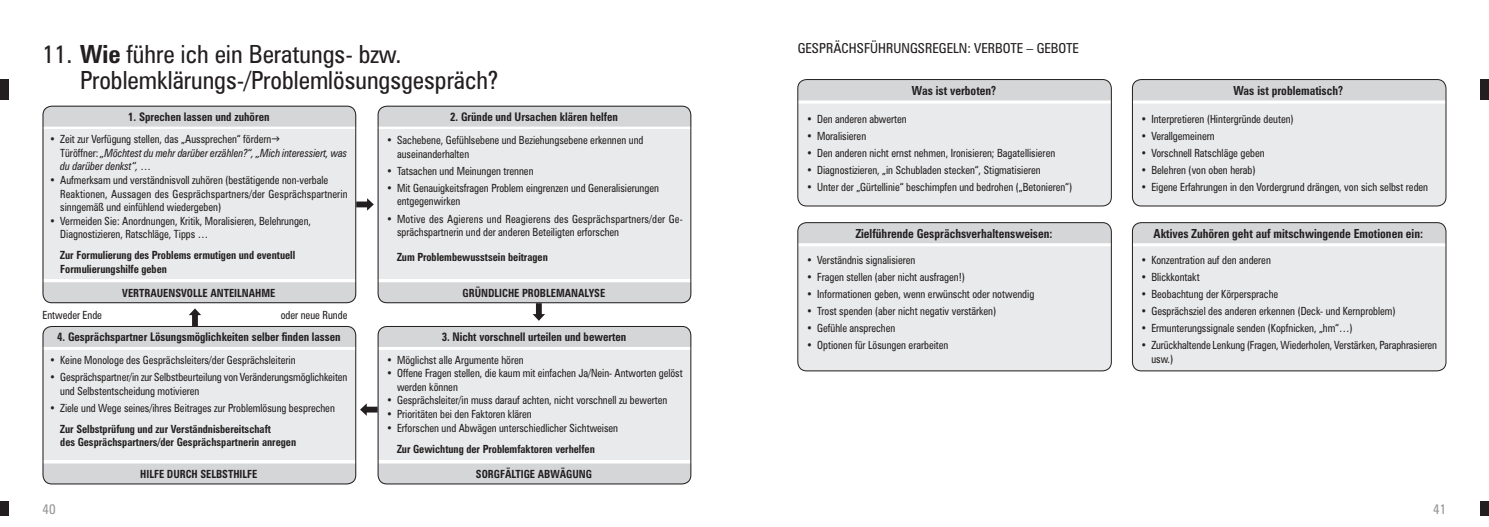
<style>
.page{position:relative;width:1489px;height:527px;background:#fff}
.page>*{position:absolute;margin:0;border:0;box-sizing:border-box;transform-origin:0 0}
.t1{font:condensed 25px/26.2px "Zurich BT";color:#231f20}
.t2{font:condensed 13.75px "Zurich BT";color:#231f20}
.t3{font:condensed 13.75px "Zurich BT";color:#939598}
.t4{font:700 condensed 12.5px "Zurich BT";color:#231f20;scale:.93 1}
.t5{font:700 condensed 11.88px "Zurich BT";color:#231f20;scale:.93 1}
.t6{font:condensed 11.25px/13.5px "Zurich BT";color:#231f20;scale:.93 1}
.t7{font:700 condensed 11.25px/13.5px "Zurich BT";color:#231f20;scale:.93 1}
.t8{font:italic condensed 11.25px/13.5px "Zurich BT";color:#231f20;scale:.93 1}
.s1{font-weight:700}
.s2{font-style:normal}
</style>
<div class="page">
<div style="left:1480px;top:500px;width:8px;height:15px;background:#231f20"></div>
<div style="left:0;top:500px;width:8px;height:15px;background:#231f20"></div>
<div style="left:0;top:79px;width:8px;height:21px;background:#231f20"></div>
<div style="left:1480px;top:79px;width:8px;height:21px;background:#231f20"></div>
<div style="left:43px;top:106px;width:313px;height:20px;background:#d5d6d8"></div>
<div style="left:43px;top:130px;width:313px;height:149px;background:#e9eaeb"></div>
<div style="left:377px;top:106px;width:314px;height:20px;background:#d5d6d8"></div>
<div style="left:377px;top:130px;width:314px;height:149px;background:#e9eaeb"></div>
<div style="left:43px;top:463px;width:313px;height:21px;background:#d5d6d8"></div>
<div style="left:43px;top:350px;width:313px;height:110px;background:#e9eaeb"></div>
<div style="left:377px;top:463px;width:314px;height:21px;background:#d5d6d8"></div>
<div style="left:377px;top:326px;width:314px;height:20px;background:#d5d6d8"></div>
<div style="left:377px;top:350px;width:314px;height:110px;background:#e9eaeb"></div>
<svg style="left:377px;top:282px;width:314px;height:38px"></svg>
<svg style="left:360px;top:403px;width:17px;height:12px"></svg>
<svg style="left:356px;top:198px;width:18px;height:12px"></svg>
<svg style="left:43px;top:282px;width:313px;height:64px"></svg>
<div style="left:799px;top:79px;width:312px;height:21px;background:#d5d6d8"></div>
<div style="left:797px;top:104px;width:314px;height:102px;background:#e9eaeb"></div>
<div style="left:797px;top:79px;width:314px;height:127px;border:1px solid #231f20;border-radius:9px"></div>
<div style="left:799px;top:222px;width:312px;height:21px;background:#d5d6d8"></div>
<div style="left:797px;top:246px;width:314px;height:125px;background:#e9eaeb"></div>
<div style="left:797px;top:222px;width:314px;height:149px;border:1px solid #231f20;border-radius:9px"></div>
<div style="left:1131px;top:222px;width:314px;height:21px;background:#d5d6d8"></div>
<div style="left:1131px;top:246px;width:314px;height:125px;background:#e9eaeb"></div>
<div style="left:1132px;top:222px;width:314px;height:149px;border:1px solid #231f20;border-radius:9px"></div>
<div style="left:1131px;top:79px;width:314px;height:21px;background:#d5d6d8"></div>
<div style="left:1131px;top:103px;width:314px;height:103px;background:#e9eaeb"></div>
<div style="left:1132px;top:79px;width:314px;height:127px;border:1px solid #231f20;border-radius:9px"></div>
<div style="left:43px;top:106px;width:313px;height:197px;border:1px solid #231f20;border-radius:9px"></div>
<div style="left:378px;top:106px;width:313px;height:197px;border:1px solid #231f20;border-radius:9px"></div>
<div style="left:43px;top:326px;width:313px;height:158px;border:1px solid #231f20;border-radius:9px"></div>
<div style="left:378px;top:326px;width:313px;height:158px;border:1px solid #231f20;border-radius:9px"></div>
<h1 class="t1" style="left:80px;top:40px;width:419px;text-indent:-38px">11. <span class="s1">Wie</span> führe ich ein Beratungs- bzw.<br>Problemklärungs-/Problemlösungsgespräch?</h1>
<p class="t5" style="left:128px;top:109px;width:153px">1. Sprechen lassen und zuhören</p>
<p class="t8" style="left:60px;top:132px;width:310px;text-indent:-11px"><span class="s2">• Zeit zur Verfügung stellen, das „Aussprechen“ fördern<br>Türöffner:</span> „Möchtest du mehr darüber erzählen?“, „Mich interessiert, was du darüber denkst“, …</p>
<p class="t6" style="left:60px;top:173px;width:310px;text-indent:-11px">• Aufmerksam und verständnisvoll zuhören (bestätigende non-verbale<br>Reaktionen, Aussagen des Gesprächspartners/der Gesprächspartnerin sinngemäß und einfühlend wiedergeben)</p>
<p class="t6" style="left:60px;top:213px;width:271px;text-indent:-11px">• Vermeiden Sie: Anordnungen, Kritik, Moralisieren, Belehrungen,<br>Diagnostizieren, Ratschläge, Tipps …</p>
<p class="t7" style="left:60px;top:248px;width:254px">Zur Formulierung des Problems ermutigen und eventuell<br>Formulierungshilfe geben</p>
<p class="t5" style="left:450px;top:109px;width:182px">2. Gründe und Ursachen klären helfen</p>
<p class="t6" style="left:397px;top:133px;width:266px;text-indent:-11px">• Sachebene, Gefühlsebene und Beziehungsebene erkennen und auseinanderhalten</p>
<p class="t6" style="left:386px;top:164px;width:160px">• Tatsachen und Meinungen trennen</p>
<p class="t6" style="left:397px;top:181px;width:283px;text-indent:-11px">• Mit Genauigkeitsfragen Problem eingrenzen und Generalisierungen entgegenwirken</p>
<p class="t6" style="left:397px;top:211px;width:309px;text-indent:-11px">• Motive des Agierens und Reagierens des Gesprächspartners/der Ge&shy;sprächspartnerin und der anderen Beteiligten erforschen</p>
<p class="t7" style="left:397px;top:249px;width:164px">Zum Problembewusstsein beitragen</p>
<p class="t7" style="left:122px;top:286px;width:166px">VERTRAUENSVOLLE ANTEILNAHME</p>
<p class="t7" style="left:462px;top:286px;width:155px">GRÜNDLICHE PROBLEMANALYSE</p>
<p class="t6" style="left:43px;top:308px;width:65px">Entweder Ende</p>
<p class="t6" style="left:281px;top:308px;width:73px">oder neue Runde</p>
<p class="t5" style="left:57px;top:329px;width:306px">4. Gesprächspartner Lösungsmöglichkeiten selber finden lassen</p>
<p class="t6" style="left:50px;top:353px;width:266px">• Keine Monologe des Gesprächsleiters/der Gesprächsleiterin</p>
<p class="t6" style="left:60px;top:370px;width:310px;text-indent:-11px">• Gesprächspartner/in zur Selbstbeurteilung von Veränderungsmöglichkeiten und Selbstentscheidung motivieren</p>
<p class="t6" style="left:50px;top:400px;width:308px">• Ziele und Wege seines/ihres Beitrages zur Problemlösung besprechen</p>
<p class="t7" style="left:60px;top:421px;width:255px">Zur Selbstprüfung und zur Verständnisbereitschaft<br>des Gesprächspartners/der Gesprächspartnerin anregen</p>
<p class="t5" style="left:441px;top:329px;width:200px">3. Nicht vorschnell urteilen und bewerten</p>
<p class="t6" style="left:386px;top:353px;width:149px">• Möglichst alle Argumente hören</p>
<p class="t6" style="left:397px;top:366px;width:309px;text-indent:-11px">• Offene Fragen stellen, die kaum mit einfachen Ja/Nein- Antworten gelöst werden können</p>
<p class="t6" style="left:386px;top:393px;width:303px">• Gesprächsleiter/in muss darauf achten, nicht vorschnell zu bewerten</p>
<p class="t6" style="left:386px;top:407px;width:158px">• Prioritäten bei den Faktoren klären</p>
<p class="t6" style="left:386px;top:420px;width:251px">• Erforschen und Abwägen unterschiedlicher Sichtweisen</p>
<p class="t7" style="left:397px;top:441px;width:214px">Zur Gewichtung der Problemfaktoren verhelfen</p>
<p class="t7" style="left:140px;top:467px;width:127px">HILFE DURCH SELBSTHILFE</p>
<p class="t7" style="left:476px;top:467px;width:126px">SORGFÄLTIGE ABWÄGUNG</p>
<p class="t2" style="left:797px;top:40px;width:283px">GESPRÄCHSFÜHRUNGSREGELN: VERBOTE – GEBOTE</p>
<p class="t4" style="left:911px;top:83px;width:92px">Was ist verboten?</p>
<p class="t6" style="left:806px;top:112px;width:109px">• Den anderen abwerten</p>
<p class="t6" style="left:806px;top:129px;width:66px">• Moralisieren</p>
<p class="t6" style="left:806px;top:146px;width:269px">• Den anderen nicht ernst nehmen, Ironisieren; Bagatellisieren</p>
<p class="t6" style="left:806px;top:163px;width:253px">• Diagnostizieren, „in Schubladen stecken“, Stigmatisieren</p>
<p class="t6" style="left:806px;top:180px;width:287px">• Unter der „Gürtellinie“ beschimpfen und bedrohen („Betonieren“)</p>
<p class="t4" style="left:855px;top:225px;width:213px">Zielführende Gesprächsverhaltensweisen:</p>
<p class="t6" style="left:806px;top:252px;width:118px">• Verständnis signalisieren</p>
<p class="t6" style="left:806px;top:270px;width:172px">• Fragen stellen (aber nicht ausfragen!)</p>
<p class="t6" style="left:806px;top:287px;width:246px">• Informationen geben, wenn erwünscht oder notwendig</p>
<p class="t6" style="left:806px;top:304px;width:205px">• Trost spenden (aber nicht negativ verstärken)</p>
<p class="t6" style="left:806px;top:321px;width:97px">• Gefühle ansprechen</p>
<p class="t6" style="left:806px;top:338px;width:154px">• Optionen für Lösungen erarbeiten</p>
<p class="t4" style="left:1233px;top:83px;width:119px">Was ist problematisch?</p>
<p class="t6" style="left:1140px;top:112px;width:166px">• Interpretieren (Hintergründe deuten)</p>
<p class="t6" style="left:1140px;top:129px;width:81px">• Verallgemeinern</p>
<p class="t6" style="left:1140px;top:146px;width:135px">• Vorschnell Ratschläge geben</p>
<p class="t6" style="left:1140px;top:163px;width:125px">• Belehren (von oben herab)</p>
<p class="t6" style="left:1140px;top:180px;width:310px">• Eigene Erfahrungen in den Vordergrund drängen, von sich selbst reden</p>
<p class="t4" style="left:1153px;top:225px;width:291px">Aktives Zuhören geht auf mitschwingende Emotionen ein:</p>
<p class="t6" style="left:1140px;top:252px;width:141px">• Konzentration auf den anderen</p>
<p class="t6" style="left:1140px;top:270px;width:65px">• Blickkontakt</p>
<p class="t6" style="left:1140px;top:287px;width:149px">• Beobachtung der Körpersprache</p>
<p class="t6" style="left:1140px;top:304px;width:275px">• Gesprächsziel des anderen erkennen (Deck- und Kernproblem)</p>
<p class="t6" style="left:1140px;top:321px;width:229px">• Ermunterungssignale senden (Kopfnicken, „hm“…)</p>
<p class="t6" style="left:1151px;top:338px;width:309px;text-indent:-11px">• Zurückhaltende Lenkung (Fragen, Wiederholen, Verstärken, Paraphrasieren usw.)</p>
<p class="t3" style="left:43px;top:500px;width:15px">40</p>
<p class="t3" style="left:1432px;top:500px;width:15px">41</p>
</div>
